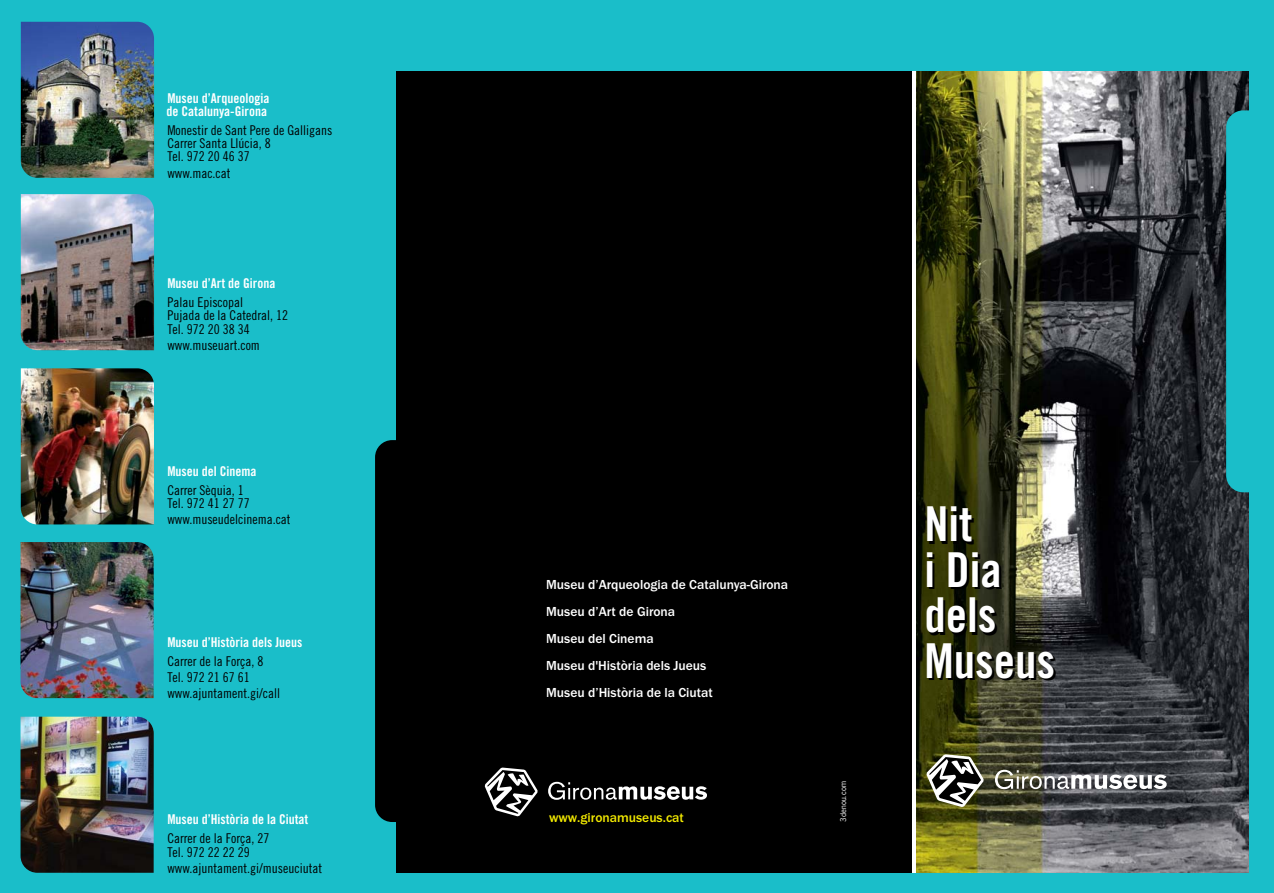
<style>
.page{position:relative;width:1274px;height:893px;background:#fff}
.page>*{position:absolute;margin:0;border:0;box-sizing:border-box;transform-origin:0 0}
.t1{font:48px/45.3px "Trade Gothic LT Std Bd Cn 20";color:#fff}
.t2{font:13.5px/13.2px "Trade Gothic LT Std Cn 18";color:#000}
.t3{font:13.5px/13.2px "Trade Gothic LT Std Bd Cn 20";color:#fff}
.t4{font:500 13.5px/27px "Franklin Gothic";color:#fff}
.t5{font:500 13.5px "Franklin Gothic";color:#f3ea00}
.t6{font:7.5px "News Gothic";letter-spacing:.02em;color:#fff}
</style>
<div class="page">
<div style="left:0;top:0;width:1273px;height:892px;background:#1abec9"></div>
<img style="left:915px;top:71px;width:333px;height:801px">
<img style="left:20px;top:716px;width:134px;height:156px">
<img style="left:20px;top:542px;width:134px;height:156px">
<img style="left:21px;top:194px;width:133px;height:156px">
<img style="left:21px;top:22px;width:133px;height:156px">
<img style="left:21px;top:368px;width:133px;height:156px">
<div style="left:396px;top:71px;width:516px;height:801px;background:#000"></div>
<svg style="left:484px;top:767px;width:53px;height:49px"></svg>
<svg style="left:548px;top:781px;width:159px;height:18px"></svg>
<div style="left:1225px;top:110px;width:45px;height:382px;background:#1abec9;border-radius:17px"></div>
<div style="left:375px;top:440px;width:45px;height:381px;background:#000;border-radius:17px"></div>
<svg style="left:926px;top:754px;width:57px;height:52px;background:#6c6d5f"></svg>
<svg style="left:994px;top:769px;width:172px;height:20px;background:#838481"></svg>
<hr style="left:912px;top:71px;width:3px;height:801px;background:#fff">
<p class="t3" style="left:166px;top:93px;width:104px">Museu d’Arqueologia de Catalunya-Girona</p>
<p class="t2" style="left:167px;top:125px;width:166px">Monestir de Sant Pere de Galligans<br>Carrer Santa Llúcia, 8<br>Tel. 972 20 46 37</p>
<p class="t2" style="left:167px;top:168px;width:65px">www.mac.cat</p>
<p class="t3" style="left:167px;top:278px;width:109px">Museu d’Art de Girona</p>
<p class="t2" style="left:167px;top:297px;width:122px">Palau Episcopal<br>Pujada de la Catedral, 12<br>Tel. 972 20 38 34</p>
<p class="t2" style="left:167px;top:340px;width:94px">www.museuart.com</p>
<p class="t3" style="left:167px;top:465px;width:91px">Museu del Cinema</p>
<p class="t2" style="left:167px;top:485px;width:84px">Carrer Sèquia, 1<br>Tel. 972 41 27 77</p>
<p class="t2" style="left:167px;top:514px;width:125px">www.museudelcinema.cat</p>
<p class="t3" style="left:167px;top:636px;width:136px">Museu d’Història dels Jueus</p>
<p class="t2" style="left:167px;top:654px;width:114px;line-height:16.2px">Carrer de la Força, 8<br>Tel. 972 21 67 61 www.ajuntament.gi/call</p>
<p class="t3" style="left:167px;top:813px;width:142px">Museu d’Història de la Ciutat</p>
<p class="t2" style="left:167px;top:833px;width:103px">Carrer de la Força, 27<br>Tel. 972 22 22 29</p>
<p class="t2" style="left:167px;top:862px;width:156px">www.ajuntament.gi/museuciutat</p>
<p class="t4" style="left:546px;top:571px;width:243px">Museu d’Arqueologia de Catalunya-Girona<br>Museu d’Art de Girona<br>Museu del Cinema<br>Museu d'Història dels Jueus<br>Museu d’Història de la Ciutat</p>
<p class="t5" style="left:549px;top:812px;width:136px">www.gironamuseus.cat</p>
<p class="t6" style="left:840px;top:821px;width:42px;rotate:-90deg">3denou.com</p>
<h1 class="t1" style="left:924px;top:507px;width:132px">Nit<br>i Dia dels<br>Museus</h1>
</div>
